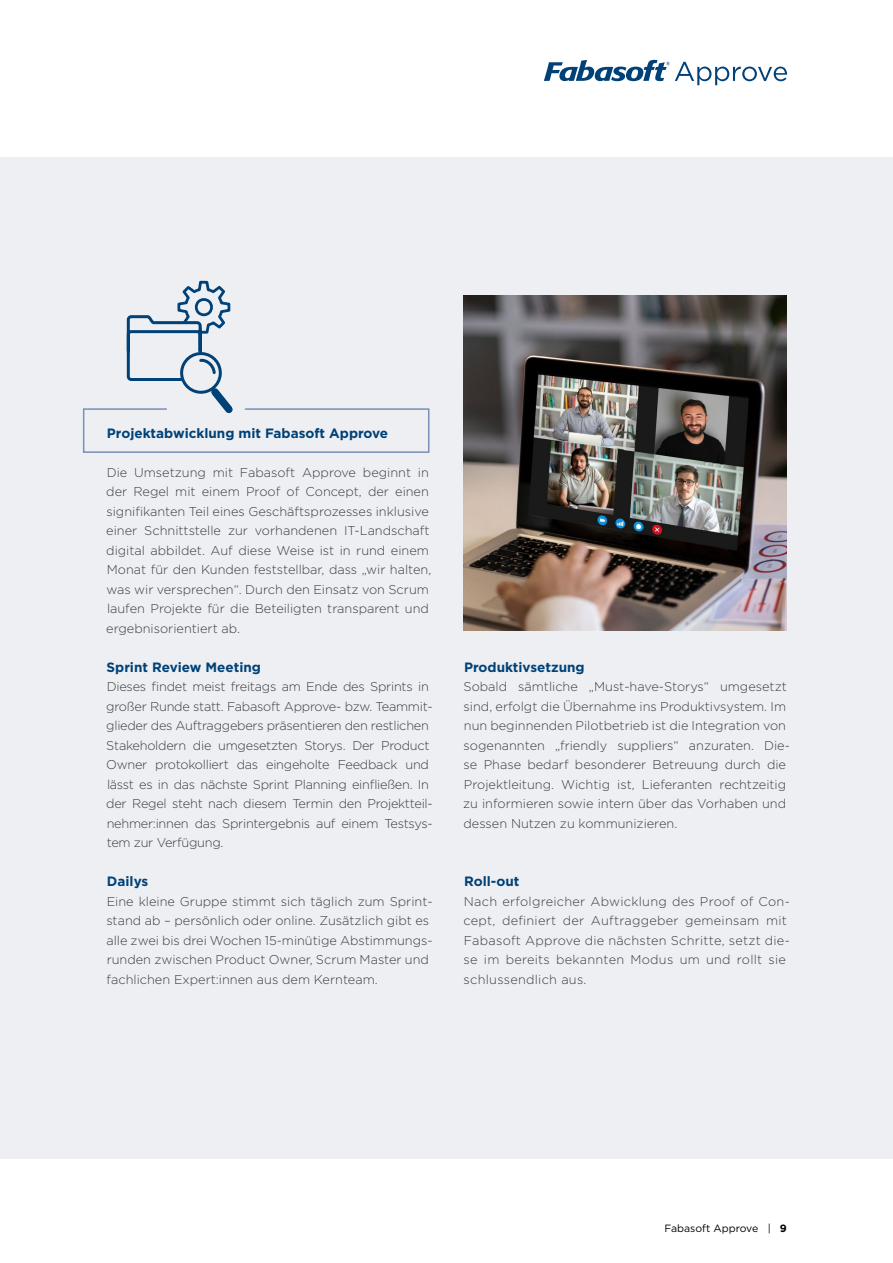
<style>
.page{position:relative;width:893px;height:1263px;background:#fff}
.page>*{position:absolute;margin:0;border:0;box-sizing:border-box;transform-origin:0 0}
.t1{font:700 13.5px "Gotham";color:#004177}
.t2{font:300 12.75px/19.5px "Gotham";color:#3c3c3b}
.t3{font:300 12.75px/19.5px "Gotham";letter-spacing:-.02em;color:#3c3c3b}
.t4{font:300 12.75px/19.5px "Gotham";letter-spacing:.02em;color:#3c3c3b}
.t5{font:10.5px "Gotham";color:#000}
.s1{font-weight:700}
</style>
<div class="page">
<svg style="left:544px;top:60px;width:243px;height:25px"></svg>
<div style="left:0;top:157px;width:893px;height:1002px;background:#edeff3"></div>
<img style="left:463px;top:295px;width:324px;height:335px">
<svg style="left:83px;top:280px;width:347px;height:173px"></svg>
<h3 class="t1" style="left:107px;top:424px;width:283px">Projektabwicklung mit Fabasoft Approve</h3>
<p class="t2" style="left:106px;top:462px;width:327px">Die Umsetzung mit Fabasoft Approve beginnt in der Regel mit einem Proof of Concept, der einen signifikanten Teil eines Geschäftsprozesses inklusive einer Schnittstelle zur vorhandenen IT-Landschaft digital abbildet. Auf diese Weise ist in rund einem Monat für den Kunden feststellbar, dass „wir halten, was wir versprechen“. Durch den Einsatz von Scrum laufen Projekte für die Beteiligten transparent und ergebnisorientiert ab.</p>
<h3 class="t1" style="left:107px;top:658px;width:156px">Sprint Review Meeting</h3>
<p class="t3" style="left:106px;top:677px;width:328px">Dieses findet meist freitags am Ende des Sprints in großer Runde statt. Fabasoft Approve- bzw. Teammit&shy;glieder des Auftraggebers präsentieren den restlichen Stakeholdern die umgesetzten Storys. Der Product Owner protokolliert das eingeholte Feedback und lässt es in das nächste Sprint Planning einfließen. In der Regel steht nach diesem Termin den Projektteil&shy;nehmer:innen das Sprintergebnis auf einem Testsys&shy;tem zur Verfügung.</p>
<h3 class="t1" style="left:107px;top:873px;width:43px">Dailys</h3>
<p class="t2" style="left:106px;top:891px;width:328px">Eine kleine Gruppe stimmt sich täglich zum Sprint&shy;stand ab – persönlich oder online. Zusätzlich gibt es alle zwei bis drei Wochen 15-minütige Abstimmungs&shy;runden zwischen Product Owner, Scrum Master und fachlichen Expert:innen aus dem Kernteam.</p>
<h3 class="t1" style="left:464px;top:658px;width:122px">Produktivsetzung</h3>
<p class="t2" style="left:463px;top:677px;width:328px">Sobald sämtliche „Must-have-Storys“ umgesetzt sind, erfolgt die Übernahme ins Produktivsystem. Im nun beginnenden Pilotbetrieb ist die Integration von sogenannten „friendly suppliers“ anzuraten. Die&shy;se Phase bedarf besonderer Betreuung durch die Projektleitung. Wichtig ist, Lieferanten rechtzeitig zu informieren sowie intern über das Vorhaben und dessen Nutzen zu kommunizieren.</p>
<h3 class="t1" style="left:464px;top:873px;width:57px">Roll-out</h3>
<p class="t4" style="left:463px;top:891px;width:328px">Nach erfolgreicher Abwicklung des Proof of Con&shy;cept, definiert der Auftraggeber gemeinsam mit Fabasoft Approve die nächsten Schritte, setzt die&shy;se im bereits bekannten Modus um und rollt sie schlussendlich aus.</p>
<p class="t5" style="left:664px;top:1222px;width:124px">Fabasoft Approve | <span class="s1">9</span></p>
</div>
